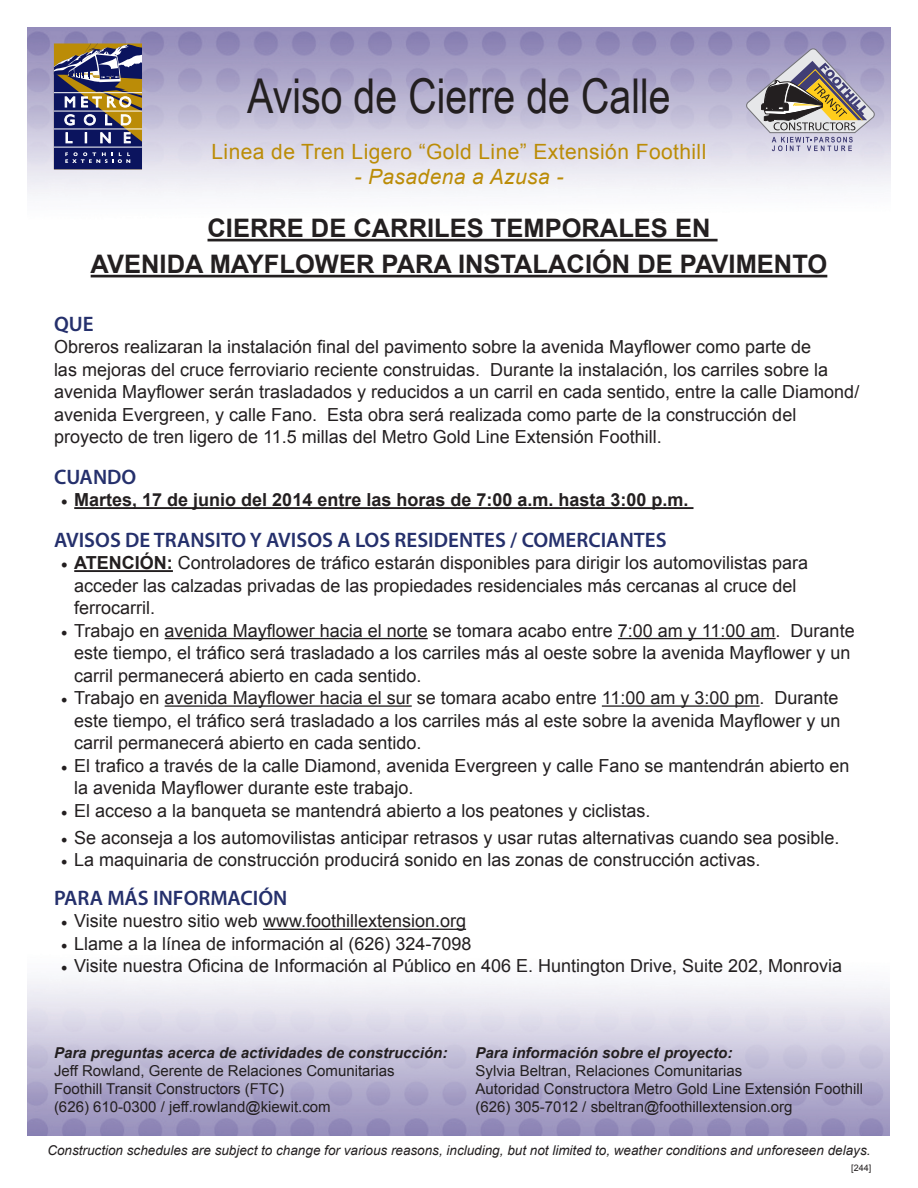
<style>
.page{position:relative;width:918px;height:1188px;background:#fff}
.page>*{position:absolute;margin:0;border:0;box-sizing:border-box;transform-origin:0 0}
.Heading{font:48px "Arial Narrow";color:#231f20}
.t1{font:700 25.5px "Arial";color:#231f20}
.Subheading{font:600 21px "Myriad Pro";color:#25306c}
.t2{font:21px "Arial";letter-spacing:.02em;color:#bb8c07}
.t3{font:italic 21px "Arial";letter-spacing:.02em;color:#bb8c07}
.t4{font:18px/22.5px "Arial";color:#231f20}
.t5{font:700 18px "Arial";color:#231f20}
.Subheading-2{font:15px/18px "Arial";color:#231f20}
.t6{font:italic 13.5px "Arial";color:#231f20}
.t7{font:9px "Arial";color:#231f20}
.s1{font-family:"Minion Pro"}
.s2{font-family:"Minion Pro";font-weight:700}
.s3{font-weight:700}
.s4{font-weight:700;font-style:italic}
</style>
<div class="page">
<img style="left:27px;top:27px;width:864px;height:251px">
<svg style="left:54px;top:44px;width:88px;height:125px;background:#5c5768"></svg>
<svg style="left:746px;top:49px;width:128px;height:102px;background:#a6a0a8"></svg>
<hr style="left:74px;top:507px;width:620px;height:2px;background:#231f20">
<hr style="left:74px;top:570px;width:99px;height:2px;background:#231f20">
<hr style="left:165px;top:638px;width:263px;height:1px;background:#231f20">
<hr style="left:618px;top:638px;width:158px;height:1px;background:#231f20">
<hr style="left:165px;top:705px;width:247px;height:2px;background:#231f20">
<hr style="left:602px;top:705px;width:158px;height:2px;background:#231f20">
<hr style="left:263px;top:929px;width:203px;height:1px;background:#231f20">
<hr style="left:208px;top:239px;width:510px;height:2px;background:#231f20">
<hr style="left:91px;top:275px;width:736px;height:2px;background:#231f20">
<p class="Heading" style="left:247px;top:61px;width:425px">Aviso de Cierre de Calle</p>
<p class="t2" style="left:212px;top:137px;width:496px">Linea de Tren Ligero “Gold Line” Extensión Foothill</p>
<p class="t3" style="left:354px;top:163px;width:211px">- Pasadena a Azusa -</p>
<p class="t1" style="left:208px;top:211px;width:504px">CIERRE DE CARRILES TEMPORALES EN</p>
<p class="t1" style="left:91px;top:247px;width:738px">AVENIDA MAYFLOWER PARA INSTALACIÓN DE PAVIMENTO</p>
<p class="Subheading" style="left:54px;top:310px;width:41px">QUE</p>
<p class="t4" style="left:54px;top:336px;width:807px">Obreros realizaran la instalación final del pavimento sobre la avenida Mayflower como parte de<br>las mejoras del cruce ferroviario reciente construidas. Durante la instalación, los carriles sobre la avenida Mayflower serán trasladados y reducidos a un carril en cada sentido, entre la calle Diamond/ avenida Evergreen, y calle Fano. Esta obra será realizada como parte de la construcción del proyecto de tren ligero de 11.5 millas del Metro Gold Line Extensión Foothill.</p>
<p class="Subheading" style="left:54px;top:463px;width:84px">CUANDO</p>
<p class="t5" style="left:61px;top:488px;width:629px"><span class="s1">•</span> Martes, 17 de junio del 2014 entre las horas de 7:00 a.m. hasta 3:00 p.m.</p>
<p class="Subheading" style="left:54px;top:526px;width:614px">AVISOS DE TRANSITO Y AVISOS A LOS RESIDENTES / COMERCIANTES</p>
<p class="t4" style="left:74px;top:552px;width:735px;text-indent:-14px"><span class="s2">•</span> <span class="s3">ATENCIÓN:</span> Controladores de tráfico estarán disponibles para dirigir los automovilistas para acceder las calzadas privadas de las propiedades residenciales más cercanas al cruce del ferrocarril.</p>
<p class="t4" style="left:74px;top:619px;width:782px;text-indent:-14px"><span class="s1">•</span> Trabajo en avenida Mayflower hacia el norte se tomara acabo entre 7:00 am y 11:00 am. Durante este tiempo, el tráfico será trasladado a los carriles más al oeste sobre la avenida Mayflower y un carril permanecerá abierto en cada sentido.</p>
<p class="t4" style="left:74px;top:687px;width:768px;text-align:justify;text-indent:-14px"><span class="s1">•</span> Trabajo en avenida Mayflower hacia el sur se tomara acabo entre 11:00 am y 3:00 pm. Durante este tiempo, el tráfico será trasladado a los carriles más al este sobre la avenida Mayflower y un carril permanecerá abierto en cada sentido.</p>
<p class="t4" style="left:74px;top:754px;width:777px;text-indent:-14px"><span class="s1">•</span> El trafico a través de la calle Diamond, avenida Evergreen y calle Fano se mantendrán abierto en la avenida Mayflower durante este trabajo.</p>
<p class="t4" style="left:61px;top:799px;width:591px"><span class="s1">•</span> El acceso a la banqueta se mantendrá abierto a los peatones y ciclistas.</p>
<p class="t4" style="left:61px;top:826px;width:780px"><span class="s1">•</span> Se aconseja a los automovilistas anticipar retrasos y usar rutas alternativas cuando sea posible.</p>
<p class="t4" style="left:61px;top:849px;width:701px"><span class="s1">•</span> La maquinaria de construcción producirá sonido en las zonas de construcción activas.</p>
<p class="Subheading" style="left:54px;top:884px;width:235px">PARA MÁS INFORMACIÓN</p>
<p class="t4" style="left:61px;top:910px;width:407px"><span class="s1">•</span> Visite nuestro sitio web www.foothillextension.org</p>
<p class="t4" style="left:61px;top:932px;width:412px"><span class="s1">•</span> Llame a la línea de información al (626) 324-7098</p>
<p class="t4" style="left:61px;top:955px;width:783px"><span class="s1">•</span> Visite nuestra Oficina de Información al Público en 406 E. Huntington Drive, Suite 202, Monrovia</p>
<p class="Subheading-2" style="left:54px;top:1044px;width:395px"><span class="s4">Para preguntas acerca de actividades de construcción:<br></span>Jeff Rowland, Gerente de Relaciones Comunitarias<br>Foothill Transit Constructors (FTC)<br>(626) 610-0300 / jeff.rowland@kiewit.com</p>
<p class="Subheading-2" style="left:476px;top:1044px;width:389px"><span class="s4">Para información sobre el proyecto:<br></span>Sylvia Beltran, Relaciones Comunitarias<br>Autoridad Constructora Metro Gold Line Extensión Foothill (626) 305-7012 / sbeltran@foothillextension.org</p>
<p class="t6" style="left:47px;top:1141px;width:825px">Construction schedules are subject to change for various reasons, including, but not limited to, weather conditions and unforeseen delays.</p>
<p class="t7" style="left:851px;top:1162px;width:22px">[244]</p>
</div>
